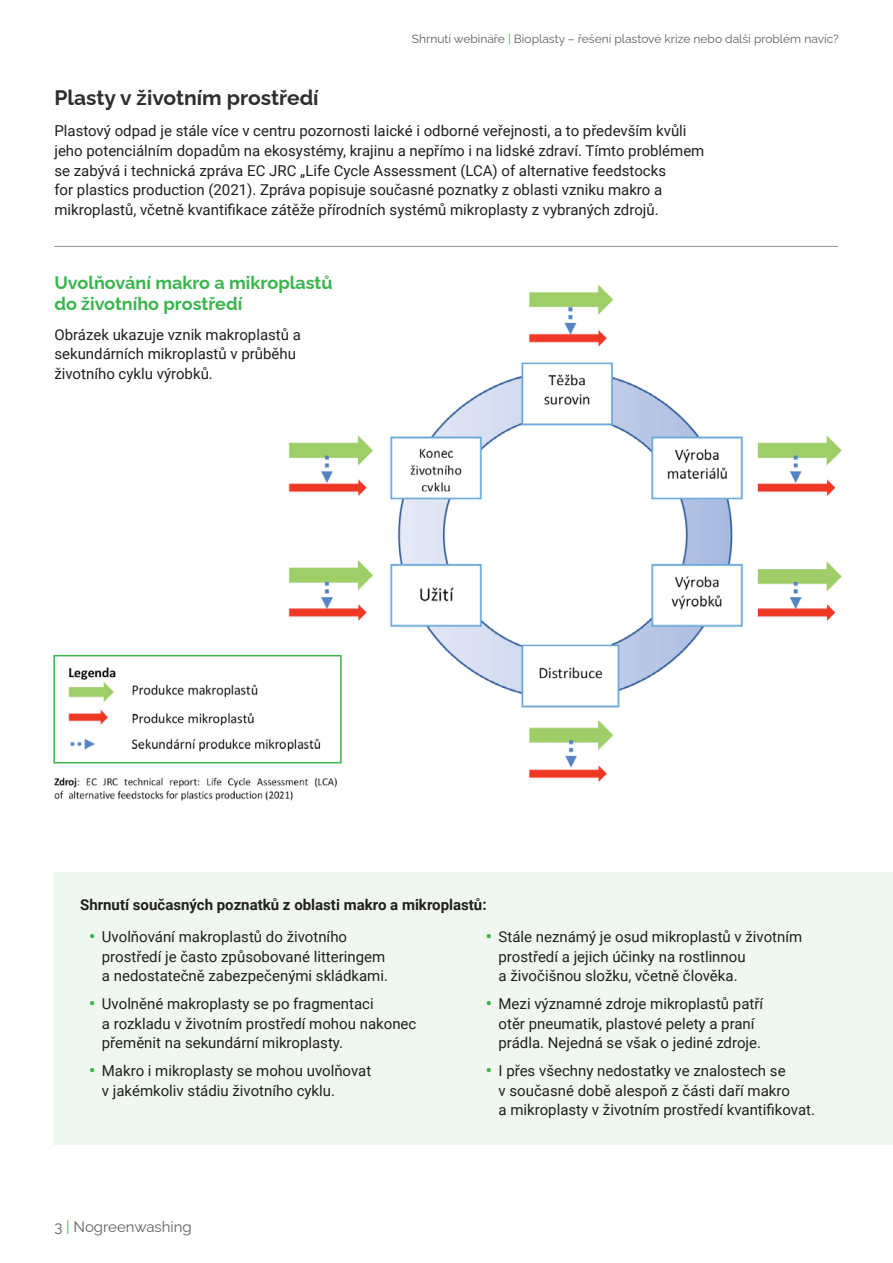
<style>
.page{position:relative;width:893px;height:1263px;background:#fff}
.page>*{position:absolute;margin:0;border:0;box-sizing:border-box;transform-origin:0 0}
.t1{font:700 21px "Raleway";color:#302d2e}
.t2{font:700 18px/21px "Raleway";color:#39b54c}
.t3{font:15px/19.5px "Roboto";color:#231f20}
.t4{font:700 15px "Roboto";color:#231f20}
.t5{font:15px "Raleway";color:#5f6060}
.t6{font:12px "Raleway";color:#5f6060}
.s1{color:#39b54c}
.s2{font-weight:900;font-size:16.5px;color:#39b54c}
</style>
<div class="page">
<div style="left:53px;top:872px;width:840px;height:272px;background:#f0f7f0"></div>
<img style="left:285px;top:284px;width:557px;height:498px">
<img style="left:68px;top:658px;width:271px;height:102px">
<div style="left:53px;top:655px;width:289px;height:108px;border:2px solid #39b54c"></div>
<img style="left:54px;top:775px;width:310px;height:26px">
<hr style="left:54px;top:246px;width:784px;height:1px;background:#929392">
<p class="t6" style="left:412px;top:29px;width:429px">Shrnutí webináře <span class="s1">|</span> Bioplasty – řešení plastové krize nebo další problém navíc?</p>
<h1 class="t1" style="left:54px;top:81px;width:266px">Plasty v životním prostředí</h1>
<p class="t3" style="left:54px;top:121px;width:651px">Plastový odpad je stále více v centru pozornosti laické i odborné veřejnosti, a to především kvůli jeho potenciálním dopadům na ekosystémy, krajinu a nepřímo i na lidské zdraví. Tímto problémem se zabývá i technická zpráva EC JRC „Life Cycle Assessment (LCA) of alternative feedstocks<br>for plastics production (2021). Zpráva popisuje současné poznatky z oblasti vzniku makro a mikroplastů, včetně kvantifikace zátěže přírodních systémů mikroplasty z vybraných zdrojů.</p>
<p class="t2" style="left:54px;top:270px;width:280px">Uvolňování makro a mikroplastů do životního prostředí</p>
<p class="t3" style="left:54px;top:324px;width:248px">Obrázek ukazuje vznik makroplastů a sekundárních mikroplastů v průběhu životního cyklu výrobků.</p>
<p class="t4" style="left:80px;top:894px;width:408px">Shrnutí současných poznatků z oblasti makro a mikroplastů:</p>
<p class="t3" style="left:102px;top:926px;width:288px;text-indent:-13px"><span class="s2">•</span> Uvolňování makroplastů do životního prostředí je často způsobované litteringem a nedostatečně zabezpečenými skládkami.</p>
<p class="t3" style="left:102px;top:993px;width:316px;text-indent:-13px"><span class="s2">•</span> Uvolněné makroplasty se po fragmentaci<br>a rozkladu v životním prostředí mohou nakonec přeměnit na sekundární mikroplasty.</p>
<p class="t3" style="left:102px;top:1061px;width:271px;text-indent:-13px"><span class="s2">•</span> Makro i mikroplasty se mohou uvolňovat v jakémkoliv stádiu životního cyklu.</p>
<p class="t3" style="left:499px;top:926px;width:305px;text-indent:-13px"><span class="s2">•</span> Stále neznámý je osud mikroplastů v životním prostředí a jejich účinky na rostlinnou<br>a živočišnou složku, včetně člověka.</p>
<p class="t3" style="left:499px;top:993px;width:266px;text-indent:-13px"><span class="s2">•</span> Mezi významné zdroje mikroplastů patří otěr pneumatik, plastové pelety a praní prádla. Nejedná se však o jediné zdroje.</p>
<p class="t3" style="left:499px;top:1061px;width:318px;text-indent:-13px"><span class="s2">•</span> I přes všechny nedostatky ve znalostech se<br>v současné době alespoň z části daří makro<br>a mikroplasty v životním prostředí kvantifikovat.</p>
<p class="t5" style="left:54px;top:1215px;width:139px">3 <span class="s1">|</span> Nogreenwashing</p>
</div>
